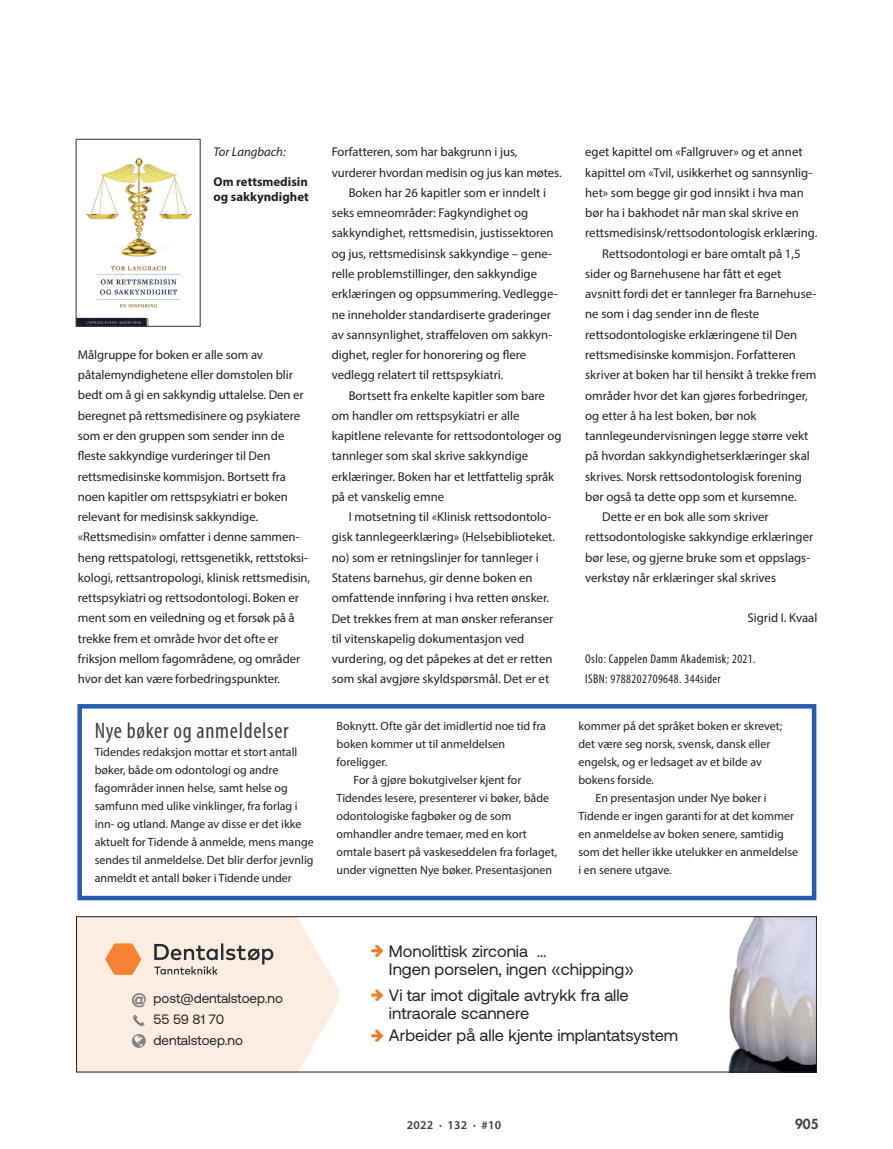
<style>
.page{position:relative;width:893px;height:1149px;background:#fff}
.page>*{position:absolute;margin:0;border:0;box-sizing:border-box;transform-origin:0 0}
.t1{font:condensed 22.5px "Myriad Pro";letter-spacing:.03em;color:#3e3e3f}
.t2{font:700 18.9px "Helvetica Neue LT Std";color:#76787b}
.t3{font:16.5px/18px "Aeonik";color:#231f20}
.t4{font:13.5px/21px "Aeonik";color:#231f20}
.t5{font:800 13.5px "Futura Std";color:#3e3e3f}
.t6{font:12.75px/20.2px "Myriad Pro";color:#231f20}
.t7{font:condensed 12.75px/20.2px "Myriad Pro";letter-spacing:.03em;color:#231f20}
.t8{font:700 12.75px/15px "Myriad Pro";color:#231f20}
.t9{font:italic 12.75px "Myriad Pro";color:#231f20}
.t10{font:12px/18px "Myriad Pro";color:#231f20}
.t11{font:600 12px "Myriad Pro";letter-spacing:.02em;color:#3e3e3f}
</style>
<div class="page">
<img style="left:728px;top:918px;width:87px;height:151px">
<svg style="left:78px;top:918px;width:261px;height:151px;background:#f6e5d8"></svg>
<img style="left:369px;top:945px;width:15px;height:11px">
<img style="left:370px;top:989px;width:14px;height:11px">
<img style="left:369px;top:1029px;width:15px;height:12px">
<div style="left:76px;top:916px;width:741px;height:155px;border:1px solid #231f20"></div>
<img style="left:78px;top:158px;width:114px;height:167px">
<div style="left:76px;top:139px;width:125px;height:188px;border:1px solid #3e3e3f"></div>
<div style="left:77px;top:703px;width:739px;height:197px;border:4px solid #275eac"></div>
<p class="t9" style="left:213px;top:144px;width:74px">Tor Langbach:</p>
<p class="t8" style="left:213px;top:174px;width:97px">Om rettsmedisin og sakkyndighet</p>
<p class="t6" style="left:78px;top:344px;width:234px">Målgruppe for boken er alle som av påtalemyndighetene eller domstolen blir bedt om å gi en sakkyndig uttalelse. Den er beregnet på rettsmedisinere og psykiatere som er den gruppen som sender inn de fleste sakkyndige vurderinger til Den rettsmedisinske kommisjon. Bortsett fra noen kapitler om rettspsykiatri er boken relevant for medisinsk sakkyndige. «Rettsmedisin» omfatter i denne sammen&shy;heng rettspatologi, rettsgenetikk, rettstoksi&shy;kologi, rettsantropologi, klinisk rettsmedisin, rettspsykiatri og rettsodontologi. Boken er ment som en veiledning og et forsøk på å trekke frem et område hvor det ofte er friksjon mellom fagområdene, og områder hvor det kan være forbedringspunkter.</p>
<h1 class="t1" style="left:95px;top:717px;width:196px">Nye bøker og anmeldelser</h1>
<p class="t10" style="left:95px;top:742px;width:221px">Tidendes redaksjon mottar et stort antall bøker, både om odontologi og andre fagområder innen helse, samt helse og samfunn med ulike vinklinger, fra forlag i inn- og utland. Mange av disse er det ikke aktuelt for Tidende å anmelde, mens mange sendes til anmeldelse. Det blir derfor jevnlig anmeldt et antall bøker i Tidende under</p>
<p class="t6" style="left:332px;top:142px;width:187px">Forfatteren, som har bakgrunn i jus,</p>
<p class="t6" style="left:332px;top:162px;width:232px">vurderer hvordan medisin og jus kan møtes.</p>
<p class="t6" style="left:349px;top:182px;width:199px">Boken har 26 kapitler som er inndelt i</p>
<p class="t6" style="left:332px;top:202px;width:198px">seks emneområder: Fagkyndighet og</p>
<p class="t6" style="left:332px;top:223px;width:223px">sakkyndighet, rettsmedisin, justissektoren</p>
<p class="t6" style="left:332px;top:243px;width:222px">og jus, rettsmedisinsk sakkyndige – gene-</p>
<p class="t6" style="left:332px;top:263px;width:207px">relle problemstillinger, den sakkyndige</p>
<p class="t6" style="left:332px;top:283px;width:227px">erklæringen og oppsummering. Vedlegge-</p>
<p class="t6" style="left:332px;top:304px;width:221px">ne inneholder standardiserte graderinger</p>
<p class="t6" style="left:332px;top:324px;width:222px">av sannsynlighet, straffeloven om sakkyn-</p>
<p class="t6" style="left:332px;top:344px;width:196px">dighet, regler for honorering og flere</p>
<p class="t6" style="left:332px;top:364px;width:173px">vedlegg relatert til rettspsykiatri.</p>
<p class="t6" style="left:349px;top:385px;width:198px">Bortsett fra enkelte kapitler som bare</p>
<p class="t6" style="left:332px;top:405px;width:189px">om handler om rettspsykiatri er alle</p>
<p class="t6" style="left:332px;top:425px;width:231px">kapitlene relevante for rettsodontologer og</p>
<p class="t6" style="left:332px;top:445px;width:198px">tannleger som skal skrive sakkyndige</p>
<p class="t6" style="left:332px;top:466px;width:224px">erklæringer. Boken har et lettfattelig språk</p>
<p class="t6" style="left:332px;top:486px;width:114px">på et vanskelig emne</p>
<p class="t6" style="left:349px;top:506px;width:204px">I motsetning til «Klinisk rettsodontolo-</p>
<p class="t6" style="left:332px;top:526px;width:225px">gisk tannlegeerklæring» (Helsebiblioteket.</p>
<p class="t6" style="left:332px;top:547px;width:209px">no) som er retningslinjer for tannleger i</p>
<p class="t6" style="left:332px;top:567px;width:202px">Statens barnehus, gir denne boken en</p>
<p class="t6" style="left:332px;top:587px;width:219px">omfattende innføring i hva retten ønsker.</p>
<p class="t6" style="left:332px;top:607px;width:223px">Det trekkes frem at man ønsker referanser</p>
<p class="t6" style="left:332px;top:628px;width:194px">til vitenskapelig dokumentasjon ved</p>
<p class="t6" style="left:332px;top:648px;width:222px">vurdering, og det påpekes at det er retten</p>
<p class="t6" style="left:332px;top:668px;width:219px">som skal avgjøre skyldspørsmål. Det er et</p>
<p class="t10" style="left:337px;top:717px;width:211px">Boknytt. Ofte går det imidlertid noe tid fra</p>
<p class="t10" style="left:337px;top:735px;width:170px">boken kommer ut til anmeldelsen</p>
<p class="t10" style="left:337px;top:753px;width:52px">foreligger.</p>
<p class="t10" style="left:354px;top:771px;width:169px">For å gjøre bokutgivelser kjent for</p>
<p class="t10" style="left:337px;top:789px;width:214px">Tidendes lesere, presenterer vi bøker, både</p>
<p class="t10" style="left:337px;top:807px;width:176px">odontologiske fagbøker og de som</p>
<p class="t10" style="left:337px;top:825px;width:192px">omhandler andre temaer, med en kort</p>
<p class="t10" style="left:337px;top:843px;width:222px">omtale basert på vaskeseddelen fra forlaget,</p>
<p class="t10" style="left:337px;top:861px;width:217px">under vignetten Nye bøker. Presentasjonen</p>
<p class="t6" style="left:585px;top:142px;width:219px">eget kapittel om «Fallgruver» og et annet</p>
<p class="t6" style="left:585px;top:162px;width:229px">kapittel om «Tvil, usikkerhet og sannsynlig-</p>
<p class="t6" style="left:585px;top:182px;width:220px">het» som begge gir god innsikt i hva man</p>
<p class="t6" style="left:585px;top:202px;width:215px">bør ha i bakhodet når man skal skrive en</p>
<p class="t6" style="left:585px;top:223px;width:234px">rettsmedisinsk/rettsodontologisk erklæring.</p>
<p class="t6" style="left:602px;top:243px;width:200px">Rettsodontologi er bare omtalt på 1,5</p>
<p class="t6" style="left:585px;top:263px;width:198px">sider og Barnehusene har fått et eget</p>
<p class="t6" style="left:585px;top:283px;width:233px">avsnitt fordi det er tannleger fra Barnehuse-</p>
<p class="t6" style="left:585px;top:304px;width:176px">ne som i dag sender inn de fleste</p>
<p class="t6" style="left:585px;top:324px;width:213px">rettsodontologiske erklæringene til Den</p>
<p class="t6" style="left:585px;top:344px;width:212px">rettsmedisinske kommisjon. Forfatteren</p>
<p class="t6" style="left:585px;top:364px;width:233px">skriver at boken har til hensikt å trekke frem</p>
<p class="t6" style="left:585px;top:385px;width:224px">områder hvor det kan gjøres forbedringer,</p>
<p class="t6" style="left:585px;top:405px;width:173px">og etter å ha lest boken, bør nok</p>
<p class="t6" style="left:585px;top:425px;width:225px">tannlegeundervisningen legge større vekt</p>
<p class="t6" style="left:585px;top:445px;width:226px">på hvordan sakkyndighetserklæringer skal</p>
<p class="t6" style="left:585px;top:466px;width:218px">skrives. Norsk rettsodontologisk forening</p>
<p class="t6" style="left:585px;top:486px;width:213px">bør også ta dette opp som et kursemne.</p>
<p class="t6" style="left:602px;top:506px;width:168px">Dette er en bok alle som skriver</p>
<p class="t6" style="left:585px;top:526px;width:230px">rettsodontologiske sakkyndige erklæringer</p>
<p class="t6" style="left:585px;top:547px;width:226px">bør lese, og gjerne bruke som et oppslags-</p>
<p class="t6" style="left:585px;top:567px;width:192px">verkstøy når erklæringer skal skrives</p>
<p class="t6" style="left:747px;top:607px;width:71px">Sigrid I. Kvaal</p>
<p class="t7" style="left:585px;top:648px;width:172px">Oslo: Cappelen Damm Akademisk; 2021.<br>ISBN: 9788202709648. 344sider</p>
<p class="t10" style="left:578px;top:717px;width:205px">kommer på det språket boken er skrevet; det være seg norsk, svensk, dansk eller engelsk, og er ledsaget av et bilde av bokens forside.</p>
<p class="t10" style="left:578px;top:789px;width:221px;text-indent:17px">En presentasjon under Nye bøker i Tidende er ingen garanti for at det kommer en anmeldelse av boken senere, samtidig som det heller ikke utelukker en anmeldelse i en senere utgave.</p>
<h2 class="t2" style="left:131px;top:988px;width:17px">@</h2>
<p class="t4" style="left:154px;top:987px;width:131px">post@dentalstoep.no<br>55 59 81 70 dentalstoep.no</p>
<p class="t3" style="left:389px;top:941px;width:246px">Monolittisk zirconia …<br>Ingen porselen, ingen «chipping»</p>
<p class="t3" style="left:389px;top:986px;width:241px">Vi tar imot digitale avtrykk fra alle intraorale scannere</p>
<p class="t3" style="left:389px;top:1026px;width:291px">Arbeider på alle kjente implantatsystem</p>
<p class="t11" style="left:407px;top:1117px;width:96px">2022 · 132 · #10</p>
<p class="t5" style="left:795px;top:1115px;width:25px">905</p>
</div>
